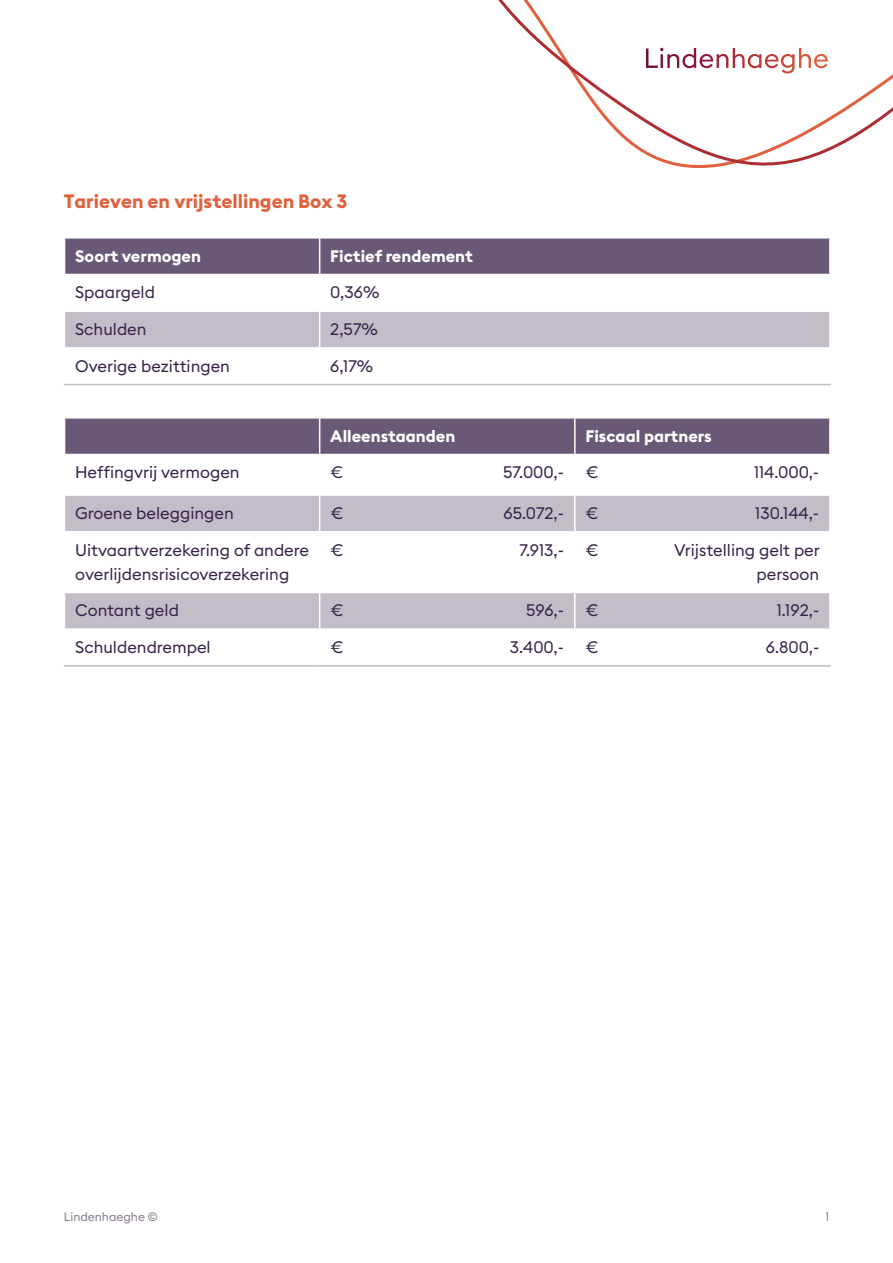
<style>
.page{position:relative;width:893px;height:1263px;background:#fff}
.page>*{position:absolute;margin:0;border:0;box-sizing:border-box;transform-origin:0 0}
.t1{font:700 19.2px "Euclid Square";color:#e1603d}
.t2{font:16.5px/24px "Euclid Square";color:#372248}
.t3{font:700 16.5px "Euclid Square";color:#fff}
.t4{font:12px "Euclid Square";color:#877a91}
</style>
<div class="page">
<svg style="left:498px;top:0;width:395px;height:168px"></svg>
<svg style="left:646px;top:48px;width:182px;height:26px"></svg>
<div style="left:65px;top:239px;width:764px;height:35px;background:#695976"></div>
<svg style="left:65px;top:383px;width:764px;height:1px"></svg>
<div style="left:65px;top:312px;width:764px;height:35px;background:#c3bdc8"></div>
<hr style="left:319px;top:239px;width:1px;height:35px;background:#fff">
<hr style="left:319px;top:349px;width:1px;height:35px;background:#fff">
<hr style="left:64px;top:384px;width:256px;height:1px;background:#c3bdc8">
<hr style="left:320px;top:384px;width:511px;height:1px;background:#c3bdc8">
<hr style="left:319px;top:312px;width:1px;height:35px;background:#fff">
<div style="left:65px;top:419px;width:764px;height:35px;background:#695976"></div>
<svg style="left:65px;top:496px;width:764px;height:132px;fill:#c3bdc8"></svg>
<hr style="left:64px;top:531px;width:256px;height:1px;background:#fff">
<hr style="left:64px;top:592px;width:256px;height:1px;background:#fff">
<hr style="left:319px;top:419px;width:1px;height:35px;background:#fff">
<hr style="left:574px;top:419px;width:2px;height:35px;background:#fff">
<hr style="left:320px;top:531px;width:255px;height:1px;background:#fff">
<hr style="left:319px;top:532px;width:1px;height:60px;background:#fff">
<hr style="left:320px;top:592px;width:255px;height:1px;background:#fff">
<hr style="left:575px;top:531px;width:256px;height:1px;background:#fff">
<hr style="left:574px;top:532px;width:2px;height:60px;background:#fff">
<hr style="left:575px;top:592px;width:256px;height:1px;background:#fff">
<hr style="left:319px;top:496px;width:1px;height:35px;background:#fff">
<hr style="left:319px;top:593px;width:1px;height:35px;background:#fff">
<hr style="left:574px;top:496px;width:2px;height:35px;background:#fff">
<hr style="left:574px;top:593px;width:2px;height:35px;background:#fff">
<hr style="left:64px;top:665px;width:256px;height:2px;background:#c3bdc8">
<hr style="left:320px;top:665px;width:255px;height:2px;background:#c3bdc8">
<hr style="left:575px;top:665px;width:256px;height:2px;background:#c3bdc8">
<p class="t1" style="left:64px;top:189px;width:285px">Tarieven en vrijstellingen Box 3</p>
<p class="t3" style="left:75px;top:245px;width:127px">Soort vermogen</p>
<p class="t3" style="left:330px;top:245px;width:144px">Fictief rendement</p>
<p class="t2" style="left:75px;top:280px;width:81px">Spaargeld</p>
<p class="t2" style="left:330px;top:280px;width:51px">0,36%</p>
<p class="t2" style="left:75px;top:317px;width:73px">Schulden</p>
<p class="t2" style="left:330px;top:317px;width:49px">2,57%</p>
<p class="t2" style="left:75px;top:354px;width:156px">Overige bezittingen</p>
<p class="t2" style="left:330px;top:354px;width:44px">6,17%</p>
<p class="t3" style="left:330px;top:425px;width:127px">Alleenstaanden</p>
<p class="t3" style="left:585px;top:425px;width:128px">Fiscaal partners</p>
<p class="t2" style="left:75px;top:460px;width:166px">Heffingvrij vermogen</p>
<p class="t2" style="left:330px;top:460px;width:14px">€</p>
<p class="t2" style="left:503px;top:460px;width:63px">57.000,-</p>
<p class="t2" style="left:585px;top:460px;width:14px">€</p>
<p class="t2" style="left:754px;top:460px;width:67px">114.000,-</p>
<p class="t2" style="left:75px;top:501px;width:160px">Groene beleggingen</p>
<p class="t2" style="left:330px;top:501px;width:14px">€</p>
<p class="t2" style="left:504px;top:501px;width:62px">65.072,-</p>
<p class="t2" style="left:585px;top:501px;width:14px">€</p>
<p class="t2" style="left:755px;top:501px;width:66px">130.144,-</p>
<p class="t2" style="left:75px;top:538px;width:235px">Uitvaartverzekering of andere overlijdensrisicoverzekering</p>
<p class="t2" style="left:330px;top:538px;width:14px">€</p>
<p class="t2" style="left:519px;top:538px;width:46px">7.913,-</p>
<p class="t2" style="left:585px;top:538px;width:14px">€</p>
<p class="t2" style="left:674px;top:538px;width:147px;text-align:right">Vrijstelling gelt per persoon</p>
<p class="t2" style="left:75px;top:598px;width:105px">Contant geld</p>
<p class="t2" style="left:330px;top:598px;width:14px">€</p>
<p class="t2" style="left:526px;top:598px;width:40px">596,-</p>
<p class="t2" style="left:585px;top:598px;width:14px">€</p>
<p class="t2" style="left:777px;top:598px;width:44px">1.192,-</p>
<p class="t2" style="left:75px;top:635px;width:137px">Schuldendrempel</p>
<p class="t2" style="left:330px;top:635px;width:14px">€</p>
<p class="t2" style="left:510px;top:635px;width:56px">3.400,-</p>
<p class="t2" style="left:585px;top:635px;width:14px">€</p>
<p class="t2" style="left:766px;top:635px;width:55px">6.800,-</p>
<p class="t4" style="left:64px;top:1209px;width:95px">Lindenhaeghe ©</p>
<p class="t4" style="left:825px;top:1209px;width:5px">1</p>
</div>
